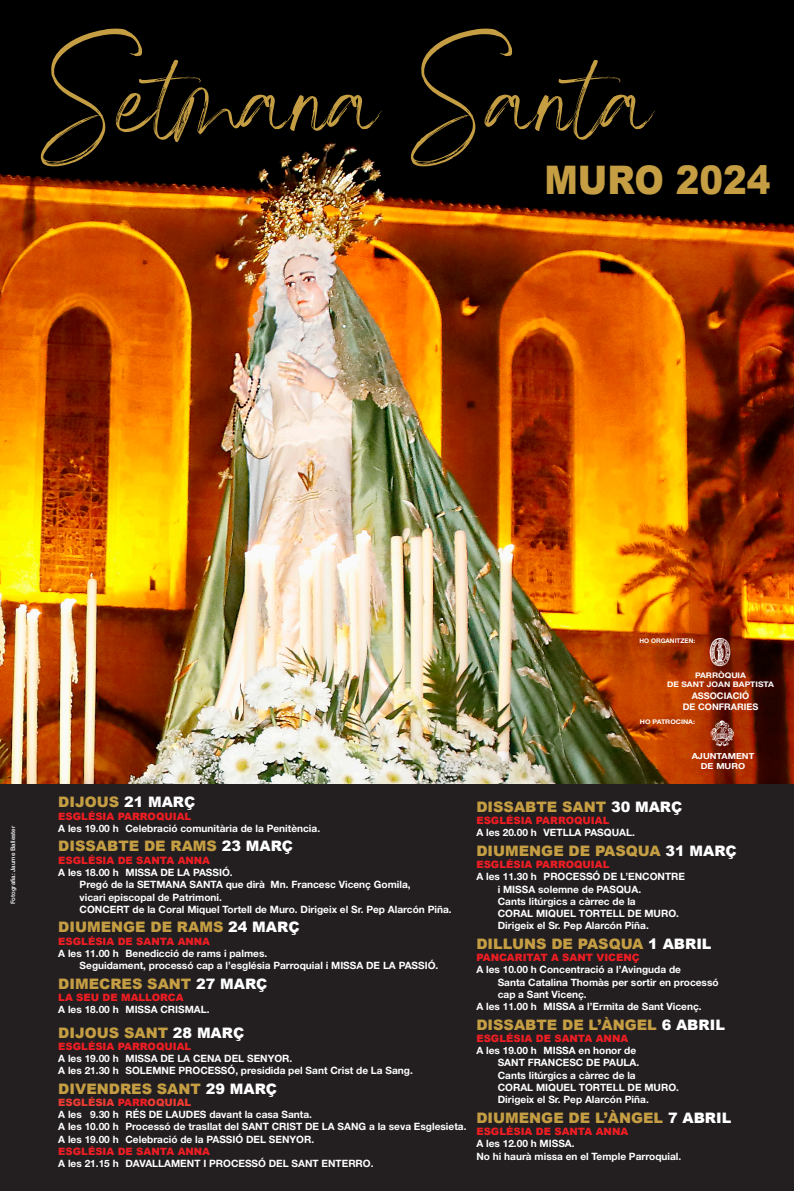
<style>
.page{position:relative;width:794px;height:1191px;background:#fff}
.page>*{position:absolute;margin:0;border:0;box-sizing:border-box;transform-origin:0 0}
.t1{font:143.33px "Angella White Personalusefont";color:#c59e44}
.t2{font:900 39.38px "Arial";color:#c59e44;scale:.9 1}
.t3{font:900 14.44px "Arial";color:#c59e44}
.t4{font:700 10.06px "Helvetica Neue LT Std";color:#fff}
.t5{font:900 10.06px "Arial";color:#ee1d23}
.t6{font:900 10.06px "Arial";color:#ee3b32}
.t7{font:700 9.1px "Helvetica Neue LT Std";color:#fff}
.t8{font:700 8.31px "Helvetica Neue LT Std";color:#fff;scale:1.1 1}
.t9{font:700 7.7px "Helvetica Neue LT Std";color:#fff;scale:1.1 1}
.t10{font:700 6.39px "Helvetica Neue LT Std";color:#fff}
.t11{font:700 6.39px "Helvetica Neue LT Std";color:#fff;scale:1.1 1}
.t12{font:500 6.12px "Helvetica Neue LT Std";color:#fff}
.s1{color:#fff}
.s2{color:#ee1d23}
.s3{color:#231f20}
</style>
<div class="page">
<img style="left:0;top:0;width:794px;height:785px">
<div style="left:0;top:785px;width:794px;height:406px;background:#231f20"></div>
<img style="left:708px;top:719px;width:28px;height:30px">
<img style="left:706px;top:635px;width:28px;height:36px">
<p class="t1" style="left:40px;top:11px;width:616px">Setmana Santa</p>
<p class="t2" style="left:544px;top:151px;width:253px">MURO 2024</p>
<p class="t12" style="left:9px;top:904px;width:79px;rotate:-90deg">Fotografia: Jaume Ballester</p>
<p class="t10" style="left:639px;top:637px;width:57px">HO ORGANITZEN:</p>
<p class="t9" style="left:695px;top:670px;width:48px">PARRÒQUIA</p>
<p class="t9" style="left:667px;top:679px;width:99px">DE SANT JOAN BAPTISTA</p>
<p class="t7" style="left:691px;top:690px;width:59px">ASSOCIACIÓ</p>
<p class="t7" style="left:682px;top:701px;width:77px">DE CONFRARIES</p>
<p class="t11" style="left:640px;top:717px;width:52px">HO PATROCINA:</p>
<p class="t8" style="left:691px;top:750px;width:58px">AJUNTAMENT</p>
<p class="t8" style="left:701px;top:760px;width:42px">DE MURO</p>
<p class="t3" style="left:58px;top:791px;width:139px">DIJOUS <span class="s1">21 MARÇ</span></p>
<p class="t5" style="left:58px;top:808px;width:135px">ESGLÉSIA PARROQUIAL</p>
<p class="t4" style="left:58px;top:822px;width:263px">A les 19.00 h Celebració comunitària de la Penitència.</p>
<p class="t3" style="left:58px;top:835px;width:236px">DISSABTE DE RAMS <span class="s1">23 MARÇ</span></p>
<p class="t5" style="left:58px;top:852px;width:153px">ESGLÉSIA DE SANTA ANNA</p>
<p class="t4" style="left:58px;top:866px;width:176px">A les 18.00 h MISSA DE LA PASSIÓ.</p>
<p class="t4" style="left:80px;top:878px;width:332px">Pregó de la SETMANA SANTA que dirà Mn. Francesc Vicenç Gomila,</p>
<p class="t4" style="left:80px;top:890px;width:144px">vicari episcopal de Patrimoni.</p>
<p class="t4" style="left:80px;top:903px;width:373px">CONCERT de la Coral Miquel Tortell de Muro. Dirigeix el Sr. Pep Alarcón Piña.</p>
<p class="t3" style="left:58px;top:916px;width:243px">DIUMENGE DE RAMS <span class="s1">24 MARÇ</span></p>
<p class="t5" style="left:58px;top:933px;width:153px">ESGLÉSIA DE SANTA ANNA</p>
<p class="t4" style="left:58px;top:947px;width:210px">A les 11.00 h Benedicció de rams i palmes.</p>
<p class="t4" style="left:80px;top:959px;width:360px">Seguidament, processó cap a l’església Parroquial i MISSA DE LA PASSIÓ.</p>
<p class="t3" style="left:58px;top:973px;width:211px">DIMECRES SANT <span class="s1">27 MARÇ</span></p>
<p class="t5" style="left:58px;top:990px;width:127px">LA SEU DE MALLORCA</p>
<p class="t4" style="left:58px;top:1003px;width:153px">A les 18.00 h MISSA CRISMAL.</p>
<p class="t3" style="left:58px;top:1022px;width:187px">DIJOUS SANT <span class="s1">28 MARÇ</span></p>
<p class="t5" style="left:58px;top:1039px;width:135px">ESGLÉSIA PARROQUIAL</p>
<p class="t4" style="left:58px;top:1052px;width:236px">A les 19.00 h MISSA DE LA CENA DEL SENYOR.</p>
<p class="t4" style="left:58px;top:1064px;width:356px">A les 21.30 h SOLEMNE PROCESSÓ, presidida pel Sant Crist de La Sang.</p>
<p class="t3" style="left:58px;top:1078px;width:220px">DIVENDRES SANT <span class="s1">29 MARÇ</span></p>
<p class="t6" style="left:58px;top:1095px;width:135px">ESGLÉSIA <span class="s2">PARR</span>OQUIAL</p>
<p class="t4" style="left:58px;top:1108px;width:255px">A les <span class="s3">0</span>9.30 h RÉS DE LAUDES davant la casa Santa.</p>
<p class="t4" style="left:58px;top:1120px;width:410px">A les 10.00 h Processó de trasllat del SANT CRIST DE LA SANG a la seva Esglesieta.</p>
<p class="t4" style="left:58px;top:1132px;width:257px">A les 19.00 h Celebració de la PASSIÓ DEL SENYOR.</p>
<p class="t5" style="left:58px;top:1144px;width:153px">ESGLÉSIA DE SANTA ANNA</p>
<p class="t4" style="left:58px;top:1157px;width:317px">A les 21.15 h DAVALLAMENT I PROCESSÓ DEL SANT ENTERRO.</p>
<p class="t3" style="left:476px;top:796px;width:207px">DISSABTE SANT <span class="s1">30 MARÇ</span></p>
<p class="t5" style="left:476px;top:813px;width:135px">ESGLÉSIA PARROQUIAL</p>
<p class="t4" style="left:476px;top:826px;width:160px">A les 20.00 h VETLLA PASQUAL.</p>
<p class="t3" style="left:476px;top:840px;width:262px">DIUMENGE DE PASQUA <span class="s1">31 MARÇ</span></p>
<p class="t5" style="left:476px;top:857px;width:135px">ESGLÉSIA PARROQUIAL</p>
<p class="t4" style="left:476px;top:870px;width:210px">A les 11.30 h PROCESSÓ DE L’ENCONTRE</p>
<p class="t4" style="left:498px;top:882px;width:145px">i MISSA solemne de PASQUA.</p>
<p class="t4" style="left:498px;top:895px;width:139px">Cants litúrgics a càrrec de la</p>
<p class="t4" style="left:498px;top:907px;width:183px">CORAL MIQUEL TORTELL DE MURO.</p>
<p class="t4" style="left:498px;top:919px;width:153px">Dirigeix el Sr. Pep Alarcón Piña.</p>
<p class="t3" style="left:476px;top:933px;width:237px">DILLUNS DE PASQUA <span class="s1">1 ABRIL</span></p>
<p class="t5" style="left:476px;top:950px;width:165px">PANCARITAT A SANT VICENÇ</p>
<p class="t4" style="left:476px;top:963px;width:206px">A les 10.00 h Concentració a l’Avinguda de</p>
<p class="t4" style="left:498px;top:975px;width:222px">Santa Catalina Thomàs per sortir en processó</p>
<p class="t4" style="left:498px;top:988px;width:91px">cap a Sant Vicenç.</p>
<p class="t4" style="left:476px;top:1000px;width:227px">A les 11.00 h MISSA a l’Ermita de Sant Vicenç.</p>
<p class="t3" style="left:476px;top:1014px;width:250px">DISSABTE DE L’ÀNGEL <span class="s1">6 ABRIL</span></p>
<p class="t5" style="left:476px;top:1031px;width:153px">ESGLÉSIA DE SANTA ANNA</p>
<p class="t4" style="left:476px;top:1044px;width:161px">A les 19.00 h MISSA en honor de</p>
<p class="t4" style="left:498px;top:1056px;width:143px">SANT FRANCESC DE PAULA.</p>
<p class="t4" style="left:498px;top:1069px;width:139px">Cants litúrgics a càrrec de la</p>
<p class="t4" style="left:498px;top:1081px;width:183px">CORAL MIQUEL TORTELL DE MURO.</p>
<p class="t4" style="left:498px;top:1093px;width:153px">Dirigeix el Sr. Pep Alarcón Piña.</p>
<p class="t3" style="left:476px;top:1107px;width:256px">DIUMENGE DE L’ÀNGEL <span class="s1">7 ABRIL</span></p>
<p class="t5" style="left:476px;top:1124px;width:153px">ESGLÉSIA DE SANTA ANNA</p>
<p class="t4" style="left:476px;top:1137px;width:100px">A les 12.00 h MISSA.</p>
<p class="t4" style="left:476px;top:1149px;width:206px">No hi haurà missa en el Temple Parroquial.</p>
</div>
